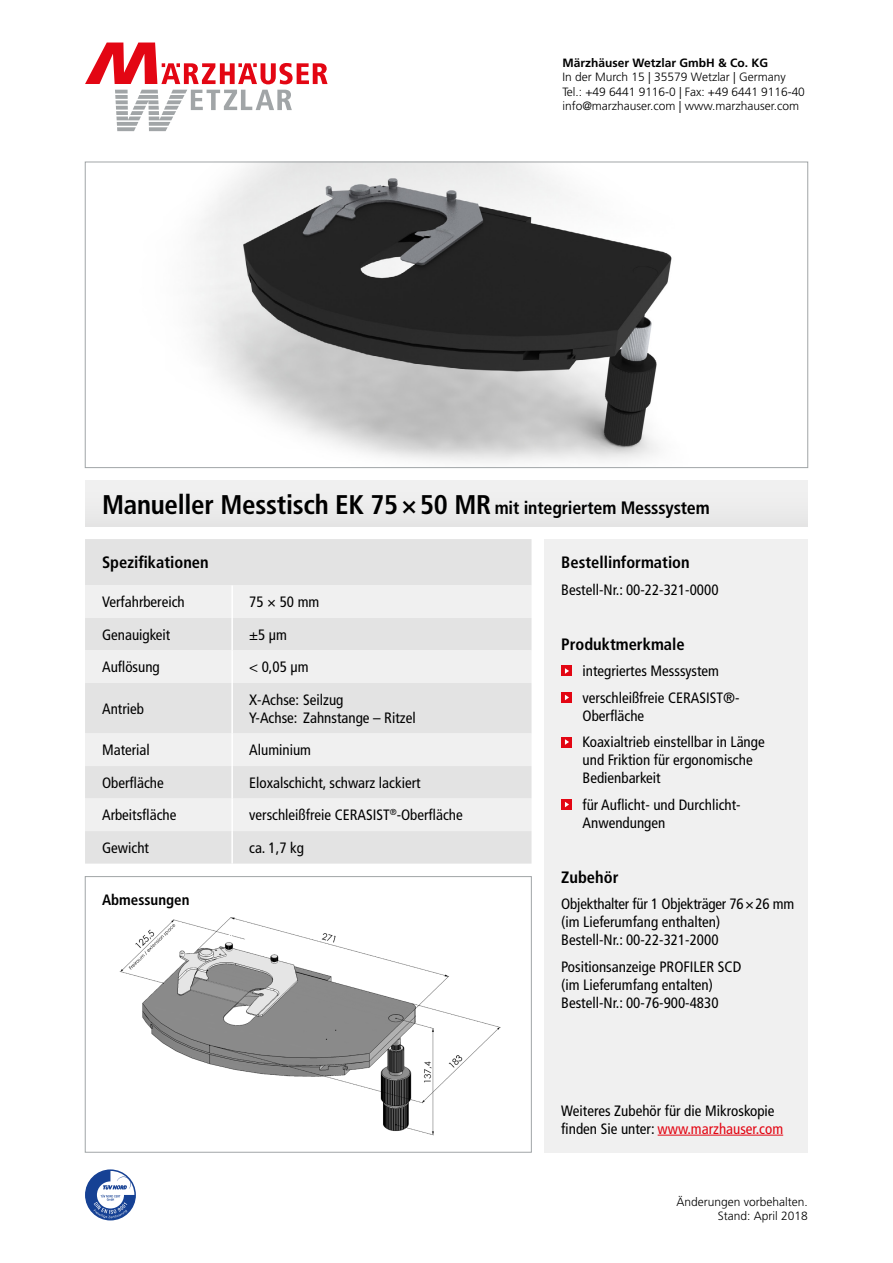
<style>
.page{position:relative;width:893px;height:1263px;background:#fff}
.page>*{position:absolute;margin:0;border:0;box-sizing:border-box;transform-origin:0 0}
.t1{font:700 condensed 27px "Frutiger LT Std";letter-spacing:-.01em;color:#000}
.t2{font:700 condensed 16.5px "Frutiger LT Std";color:#000}
.t3{font:condensed 15px/18px "Frutiger LT Std";color:#000}
.t4{font:700 condensed 15px "Frutiger LT Std";color:#000}
.t5{font:300 12px/14.4px "Frutiger LT Std";color:#000;text-align:right}
.t6{font:700 12px "Frutiger LT Std";color:#000}
.s1{font-size:18px}
.s2{color:#e30613}
</style>
<div class="page">
<svg style="left:86px;top:1170px;width:49px;height:50px"></svg>
<svg style="left:85px;top:43px;width:243px;height:41px"></svg>
<svg style="left:115px;top:90px;width:177px;height:41px"></svg>
<img style="left:119px;top:917px;width:382px;height:219px">
<div style="left:85px;top:876px;width:446px;height:276px;border:1px solid #a1a5a7"></div>
<div style="left:544px;top:539px;width:264px;height:613px;background:#f0f0f0"></div>
<div style="left:561px;top:666px;width:11px;height:10px;background:#e30613"></div>
<svg style="left:565px;top:668px;width:4px;height:6px"></svg>
<div style="left:561px;top:692px;width:11px;height:11px;background:#e30613"></div>
<svg style="left:565px;top:695px;width:4px;height:5px"></svg>
<div style="left:561px;top:737px;width:11px;height:10px;background:#e30613"></div>
<svg style="left:565px;top:739px;width:4px;height:6px"></svg>
<div style="left:561px;top:799px;width:11px;height:11px;background:#e30613"></div>
<svg style="left:565px;top:802px;width:4px;height:5px"></svg>
<div style="left:85px;top:480px;width:723px;height:46px;background:#ededed"></div>
<img style="left:195px;top:164px;width:477px;height:299px">
<div style="left:85px;top:539px;width:446px;height:324px;background:#e3e3e3"></div>
<svg style="left:85px;top:585px;width:446px;height:246px;fill:#f0f0f0"></svg>
<hr style="left:231px;top:585px;width:2px;height:33px;background:#fff">
<hr style="left:231px;top:618px;width:2px;height:32px;background:#fff">
<hr style="left:231px;top:650px;width:2px;height:33px;background:#fff">
<hr style="left:231px;top:683px;width:2px;height:50px;background:#fff">
<hr style="left:231px;top:733px;width:2px;height:33px;background:#fff">
<hr style="left:231px;top:766px;width:2px;height:32px;background:#fff">
<hr style="left:231px;top:798px;width:2px;height:33px;background:#fff">
<hr style="left:231px;top:831px;width:2px;height:32px;background:#fff">
<hr style="left:658px;top:1135px;width:125px;height:1px;background:#e30613">
<p class="t6" style="left:562px;top:56px;width:207px">Märzhäuser Wetzlar GmbH &amp; Co. KG</p>
<p class="t5" style="left:562px;top:70px;width:244px;text-align:left">In der Murch 15 | 35579 Wetzlar | Germany<br>Tel.: +49 6441 9116-0 | Fax: +49 6441 9116-40 info@marzhauser.com | www.marzhauser.com</p>
<h1 class="t1" style="left:102px;top:488px;width:609px">Manueller Messtisch EK 75×50 MR <span class="s1">mit integriertem Messsystem</span></h1>
<p class="t2" style="left:102px;top:553px;width:108px">Spezifikationen</p>
<p class="t3" style="left:102px;top:593px;width:84px">Verfahrbereich</p>
<p class="t3" style="left:249px;top:593px;width:72px">75 × 50 mm</p>
<p class="t3" style="left:102px;top:626px;width:70px">Genauigkeit</p>
<p class="t3" style="left:249px;top:626px;width:39px">±5 μm</p>
<p class="t3" style="left:102px;top:658px;width:59px">Auflösung</p>
<p class="t3" style="left:249px;top:658px;width:61px">&lt; 0,05 μm</p>
<p class="t3" style="left:102px;top:700px;width:43px">Antrieb</p>
<p class="t3" style="left:249px;top:691px;width:168px">X-Achse: Seilzug<br>Y-Achse: Zahnstange – Ritzel</p>
<p class="t3" style="left:102px;top:741px;width:49px">Material</p>
<p class="t3" style="left:249px;top:741px;width:63px">Aluminium</p>
<p class="t3" style="left:102px;top:774px;width:63px">Oberfläche</p>
<p class="t3" style="left:249px;top:774px;width:173px">Eloxalschicht, schwarz lackiert</p>
<p class="t3" style="left:102px;top:806px;width:76px">Arbeitsfläche</p>
<p class="t3" style="left:249px;top:806px;width:215px">verschleißfreie CERASIST<sup>®</sup>-Oberfläche</p>
<p class="t3" style="left:102px;top:839px;width:48px">Gewicht</p>
<p class="t3" style="left:249px;top:839px;width:56px">ca. 1,7 kg</p>
<p class="t4" style="left:102px;top:890px;width:89px">Abmessungen</p>
<p class="t2" style="left:561px;top:553px;width:130px">Bestellinformation</p>
<p class="t3" style="left:561px;top:581px;width:159px">Bestell-Nr.: 00-22-321-0000</p>
<p class="t2" style="left:561px;top:634px;width:125px">Produktmerkmale</p>
<p class="t3" style="left:583px;top:658px;width:158px;line-height:26.5px">integriertes Messsystem verschleißfreie CERASIST®-</p>
<p class="t3" style="left:583px;top:702px;width:184px;line-height:26.5px">Oberfläche<br>Koaxialtrieb einstellbar in Länge</p>
<p class="t3" style="left:583px;top:751px;width:172px">und Friktion für ergonomische<br>Bedienbarkeit</p>
<p class="t3" style="left:583px;top:796px;width:160px">für Auflicht- und Durchlicht-<br>Anwendungen</p>
<p class="t2" style="left:561px;top:867px;width:59px">Zubehör</p>
<p class="t3" style="left:561px;top:895px;width:234px">Objekthalter für 1 Objekträger 76×26 mm (im Lieferumfang enthalten)<br>Bestell-Nr.: 00-22-321-2000</p>
<p class="t3" style="left:561px;top:957px;width:181px">Positionsanzeige PROFILER SCD (im Lieferumfang entalten)<br>Bestell-Nr.: 00-76-900-4830</p>
<p class="t3" style="left:561px;top:1101px;width:223px">Weiteres Zubehör für die Mikroskopie finden Sie unter: <span class="s2">www.marzhauser.com</span></p>
<p class="t5" style="left:676px;top:1195px;width:133px">Änderungen vorbehalten.<br>Stand: April 2018</p>
</div>
